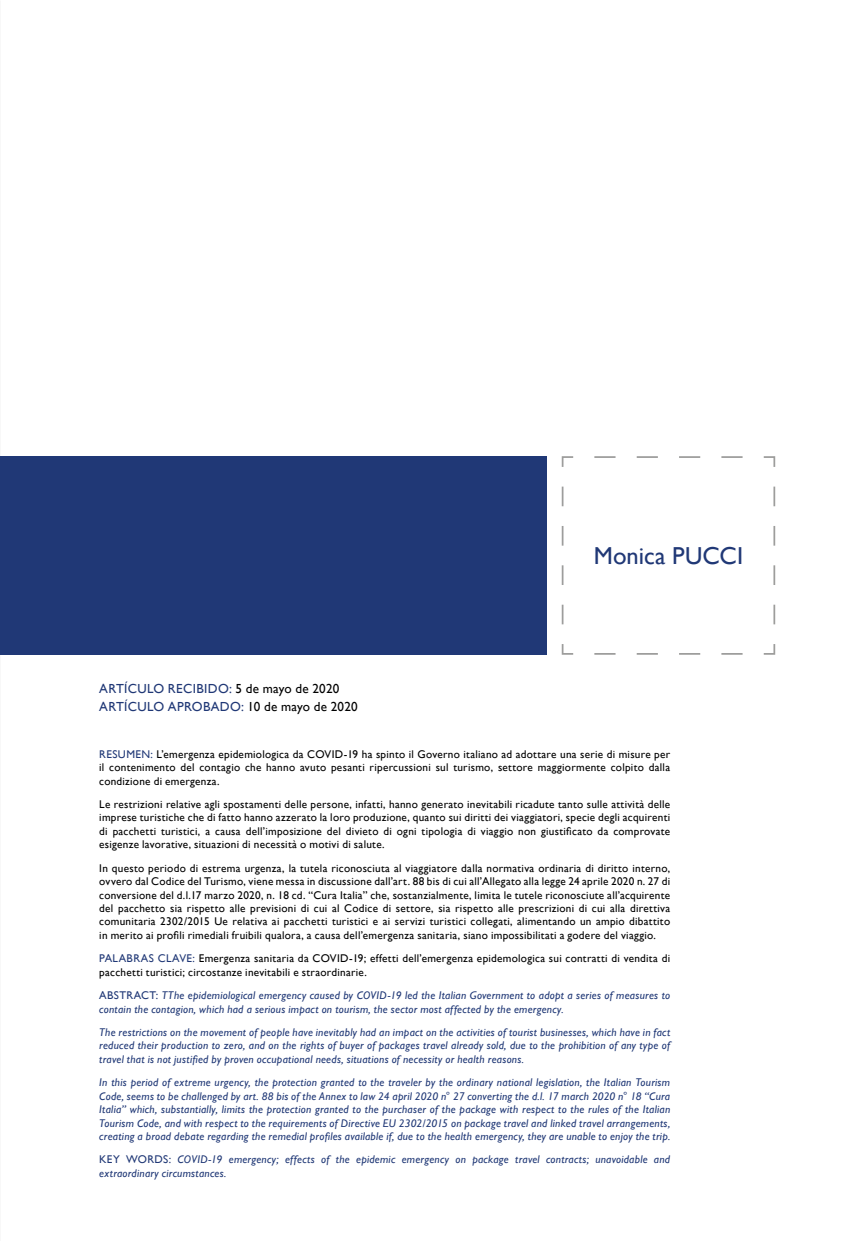
<style>
.page{position:relative;width:844px;height:1241px;background:#fff}
.page>*{position:absolute;margin:0;border:0;box-sizing:border-box;transform-origin:0 0}
.t1{font:24.5px "Gill Sans";letter-spacing:.005em;color:#203876}
.t2{font:13.12px/17.5px "Gill Sans";letter-spacing:.02em;color:#203876}
.t3{font:11.2px/13.5px "Gill Sans";letter-spacing:.025em;color:#000;text-align:justify}
.t4{font:italic 11.2px/13.5px "Gill Sans";letter-spacing:.025em;color:#203876}
.s1{color:#000}
.s2{color:#203876}
.s3{font-style:normal}
</style>
<div class="page">
<div style="left:0;top:456px;width:546px;height:198px;background:#203876"></div>
<svg style="left:561px;top:456px;width:214px;height:199px"></svg>
<h1 class="t1" style="left:593px;top:541px;width:151px">Monica PUCCI</h1>
<p class="t2" style="left:99px;top:679px;width:260px">ARTÍCULO RECIBIDO: <span class="s1">5 de mayo de 2020<br></span>ARTÍCULO APROBADO: <span class="s1">10 de mayo de 2020</span></p>
<p class="t3" style="left:99px;top:746px;width:572px"><span class="s2">RESUMEN:</span> L’emergenza epidemiologica da COVID-19 ha spinto il Governo italiano ad adottare una serie di misure per il contenimento del contagio che hanno avuto pesanti ripercussioni sul turismo, settore maggiormente colpito dalla condizione di emergenza.</p>
<p class="t3" style="left:99px;top:797px;width:572px">Le restrizioni relative agli spostamenti delle persone, infatti, hanno generato inevitabili ricadute tanto sulle attività delle imprese turistiche che di fatto hanno azzerato la loro produzione, quanto sui diritti dei viaggiatori, specie degli acquirenti di pacchetti turistici, a causa dell’imposizione del divieto di ogni tipologia di viaggio non giustificato da comprovate esigenze lavorative, situazioni di necessità o motivi di salute.</p>
<p class="t3" style="left:99px;top:860px;width:572px">In questo periodo di estrema urgenza, la tutela riconosciuta al viaggiatore dalla normativa ordinaria di diritto interno, ovvero dal Codice del Turismo, viene messa in discussione dall’art. 88 bis di cui all’Allegato alla legge 24 aprile 2020 n. 27 di conversione del d.l.17 marzo 2020, n. 18 cd. “Cura Italia” che, sostanzialmente, limita le tutele riconosciute all’acquirente del pacchetto sia rispetto alle previsioni di cui al Codice di settore, sia rispetto alle prescrizioni di cui alla direttiva comunitaria 2302/2015 Ue relativa ai pacchetti turistici e ai servizi turistici collegati, alimentando un ampio dibattito in merito ai profili rimediali fruibili qualora, a causa dell’emergenza sanitaria, siano impossibilitati a godere del viaggio.</p>
<p class="t3" style="left:99px;top:951px;width:572px"><span class="s2">PALABRAS CLAVE:</span> Emergenza sanitaria da COVID-19; effetti dell’emergenza epidemologica sui contratti di vendita di pacchetti turistici; circostanze inevitabili e straordinarie.</p>
<p class="t4" style="left:99px;top:988px;width:572px"><span class="s3">ABSTRACT:</span> TThe epidemiological emergency caused by COVID-19 led the Italian Government to adopt a series of measures to contain the contagion, which had a serious impact on tourism, the sector most affected by the emergency.</p>
<p class="t4" style="left:99px;top:1025px;width:572px;text-align:justify">The restrictions on the movement of people have inevitably had an impact on the activities of tourist businesses, which have in fact reduced their production to zero, and on the rights of buyer of packages travel already sold, due to the prohibition of any type of travel that is not justified by proven occupational needs, situations of necessity or health reasons.</p>
<p class="t4" style="left:99px;top:1075px;width:572px;text-align:justify">In this period of extreme urgency, the protection granted to the traveler by the ordinary national legislation, the Italian Tourism Code, seems to be challenged by art. 88 bis of the Annex to law 24 april 2020 n° 27 converting the d.l. 17 march 2020 n° 18 “Cura Italia” which, substantially, limits the protection granted to the purchaser of the package with respect to the rules of the Italian Tourism Code, and with respect to the requirements of Directive EU 2302/2015 on package travel and linked travel arrangements, creating a broad debate regarding the remedial profiles available if, due to the health emergency, they are unable to enjoy the trip.</p>
<p class="t4" style="left:99px;top:1152px;width:572px"><span class="s3">KEY WORDS:</span> COVID-19 emergency; effects of the epidemic emergency on package travel contracts; unavoidable and extraordinary circumstances.</p>
</div>
